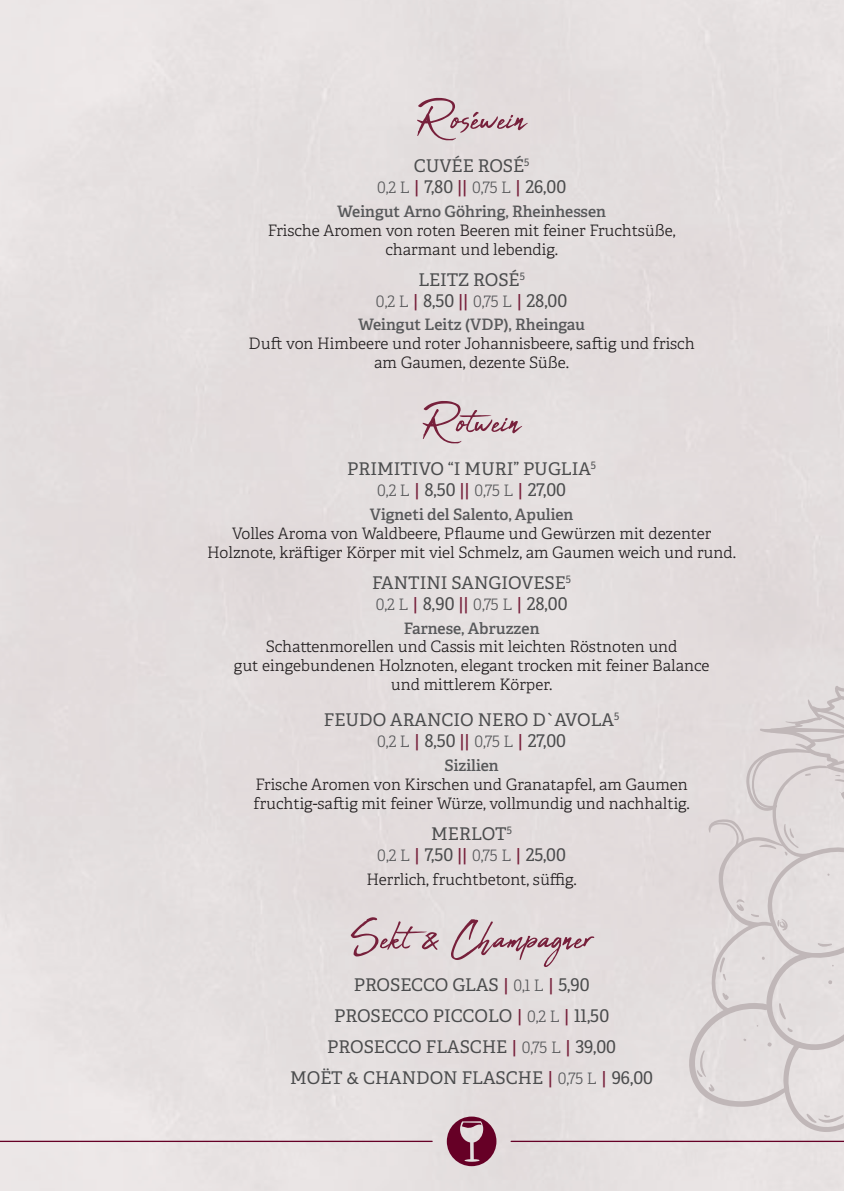
<style>
.page{position:relative;width:844px;height:1191px;background:#fff}
.page>*{position:absolute;margin:0;border:0;box-sizing:border-box;transform-origin:0 0}
.t1{font:50.75px "Abuget";letter-spacing:.01em;color:#77203b}
.t2{font:17.5px/31px "Adelle PE";color:#4b4c4d;text-align:center}
.t3{font:15.75px/18.9px "Adelle PE Lt";color:#231f20;text-align:center}
.t4{font:15.75px "Adelle PE Lt";letter-spacing:-.01em;color:#57585a}
.t5{font:15.75px "Adelle PE Sb";color:#57585a}
.s1{font-family:"Montserrat";font-weight:500;font-size:17.5px;color:#77203b}
.s2{font-family:"Adelle PE";font-size:17.5px;color:#4b4c4d}
.s3{color:#57585a}
.s4{font-family:"Montserrat";font-weight:500;color:#77203b}
.s5{font-family:"Adelle PE Lt";font-size:15.75px;color:#57585a}
</style>
<div class="page">
<div style="left:0;top:0;width:843px;height:1191px;background:#e3dede"></div>
<hr style="left:0;top:1140px;width:432px;height:2px;background:#660026">
<hr style="left:511px;top:1140px;width:332px;height:2px;background:#660026">
<svg style="left:689px;top:686px;width:154px;height:446px"></svg>
<svg style="left:446px;top:1116px;width:50px;height:50px"></svg>
<h1 class="t1" style="left:416px;top:90px;width:111px">Roséwein</h1>
<p class="t2" style="left:413px;top:149px;width:117px">CUVÉE ROSÉ<sup>5</sup></p>
<p class="t4" style="left:377px;top:176px;width:191px">0,2 L <span class="s1">|</span> <span class="s2">7,80</span> <span class="s1">||</span> 0,75 L <span class="s1">|</span> <span class="s2">26,00</span></p>
<p class="t5" style="left:337px;top:200px;width:270px">Weingut Arno Göhring, Rheinhessen</p>
<p class="t3" style="left:267px;top:220px;width:409px">Frische Aromen von roten Beeren mit feiner Fruchtsüße, charmant und lebendig.</p>
<p class="t2" style="left:418px;top:263px;width:108px">LEITZ ROSÉ<sup>5</sup></p>
<p class="t4" style="left:376px;top:290px;width:193px">0,2 L <span class="s1">|</span> <span class="s2">8,50</span> <span class="s1">||</span> 0,75 L <span class="s1">|</span> <span class="s2">28,00</span></p>
<p class="t5" style="left:358px;top:313px;width:228px">Weingut Leitz (VDP), Rheingau</p>
<p class="t3" style="left:248px;top:334px;width:447px">Duft von Himbeere und roter Johannisbeere, saftig und frisch am Gaumen, dezente Süße.</p>
<h1 class="t1" style="left:422px;top:393px;width:100px">Rotwein</h1>
<p class="t2" style="left:347px;top:452px;width:250px">PRIMITIVO “I MURI” PUGLIA<sup>5</sup></p>
<p class="t4" style="left:377px;top:479px;width:190px">0,2 L <span class="s1">|</span> <span class="s2">8,50</span> <span class="s1">||</span> 0,75 L <span class="s1">|</span> <span class="s2">27,00</span></p>
<p class="t5" style="left:370px;top:503px;width:205px">Vigneti del Salento, Apulien</p>
<p class="t3" style="left:207px;top:523px;width:530px">Volles Aroma von Waldbeere, Pflaume und Gewürzen mit dezenter<br>Holznote, kräftiger Körper mit viel Schmelz, am Gaumen weich und rund.</p>
<p class="t2" style="left:372px;top:566px;width:200px">FANTINI SANGIOVESE<sup>5</sup></p>
<p class="t4" style="left:375px;top:593px;width:193px">0,2 L <span class="s1">|</span> <span class="s2">8,90</span> <span class="s1">||</span> 0,75 L <span class="s1">|</span> <span class="s2">28,00</span></p>
<p class="t5" style="left:403px;top:616px;width:137px">Farnese, Abruzzen</p>
<p class="t3" style="left:234px;top:637px;width:476px">Schattenmorellen und Cassis mit leichten Röstnoten und<br>gut eingebundenen Holznoten, elegant trocken mit feiner Balance und mittlerem Körper.</p>
<p class="t2" style="left:324px;top:703px;width:297px">FEUDO ARANCIO NERO D`AVOLA<sup>5</sup></p>
<p class="t4" style="left:377px;top:730px;width:190px">0,2 L <span class="s1">|</span> <span class="s2">8,50</span> <span class="s1">||</span> 0,75 L <span class="s1">|</span> <span class="s2">27,00</span></p>
<p class="t5" style="left:444px;top:754px;width:56px">Sizilien</p>
<p class="t3" style="left:253px;top:774px;width:437px;text-align:left">Frische Aromen von Kirschen und Granatapfel, am Gaumen fruchtig-saftig mit feiner Würze, vollmundig und nachhaltig.</p>
<p class="t2" style="left:431px;top:817px;width:82px">MERLOT<sup>5</sup></p>
<p class="t3" style="left:366px;top:842px;width:212px;line-height:23.8px"><span class="s3">0,2 L</span> <span class="s1">|</span> <span class="s2">7,50</span> <span class="s1">||</span> <span class="s3">0,75 L</span> <span class="s1">|</span> <span class="s2">25,00<br></span>Herrlich, fruchtbetont, süffig.</p>
<h1 class="t1" style="left:351px;top:909px;width:243px">Sekt &amp; Champagner</h1>
<p class="t2" style="left:290px;top:969px;width:364px">PROSECCO GLAS <span class="s4">|</span> <span class="s5">0,1 L</span> <span class="s4">|</span> 5,90<br>PROSECCO PICCOLO <span class="s4">|</span> <span class="s5">0,2 L</span> <span class="s4">|</span> 11,50<br>PROSECCO FLASCHE <span class="s4">|</span> <span class="s5">0,75 L</span> <span class="s4">|</span> 39,00<br>MOËT &amp; CHANDON FLASCHE <span class="s4">|</span> <span class="s5">0,75 L</span> <span class="s4">|</span> 96,00</p>
</div>
